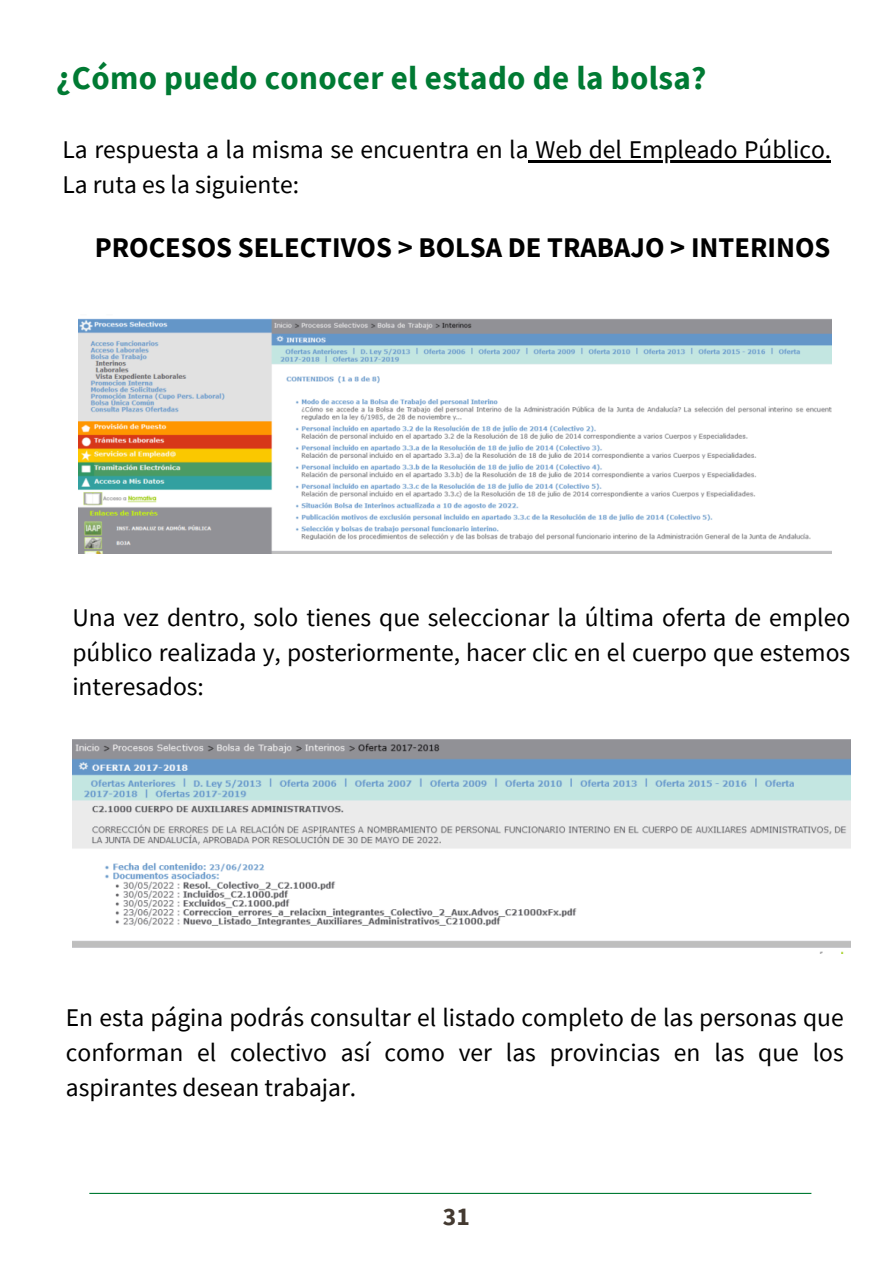
<style>
.page{position:relative;width:894px;height:1264px;background:#fff}
.page>*{position:absolute;margin:0;border:0;box-sizing:border-box;transform-origin:0 0}
.t1{font:700 33px "Source Sans Pro";letter-spacing:.01em;color:#007a33}
.t2{font:700 28.5px "Source Sans Pro";color:#000}
.t3{font:25.5px/34.8px "Source Sans Pro";color:#000;text-align:justify}
.t4{font:700 25.5px "Source Sans Pro";color:#443a31}
</style>
<div class="page">
<hr style="left:89px;top:1192px;width:722px;height:1px;background:#007a33">
<img style="left:78px;top:318px;width:753px;height:235px">
<img style="left:72px;top:739px;width:778px;height:215px">
<hr style="left:528px;top:160px;width:303px;height:2px;background:#000">
<h2 class="t1" style="left:56px;top:57px;width:651px">¿Cómo puedo conocer el estado de la bolsa?</h2>
<p class="t3" style="left:62px;top:131px;width:770px">La respuesta a la misma se encuentra en la Web del Empleado Público.</p>
<p class="t3" style="left:62px;top:166px;width:238px">La ruta es la siguiente:</p>
<p class="t2" style="left:95px;top:229px;width:737px">PROCESOS SELECTIVOS &gt; BOLSA DE TRABAJO &gt; INTERINOS</p>
<p class="t3" style="left:72px;top:599px;width:779px">Una vez dentro, solo tienes que seleccionar la última oferta de empleo público realizada y, posteriormente, hacer clic en el cuerpo que estemos interesados:</p>
<p class="t3" style="left:66px;top:999px;width:779px">En esta página podrás consultar el listado completo de las personas que conforman el colectivo así como ver las provincias en las que los aspirantes desean trabajar.</p>
<p class="t4" style="left:443px;top:1199px;width:29px">31</p>
</div>
